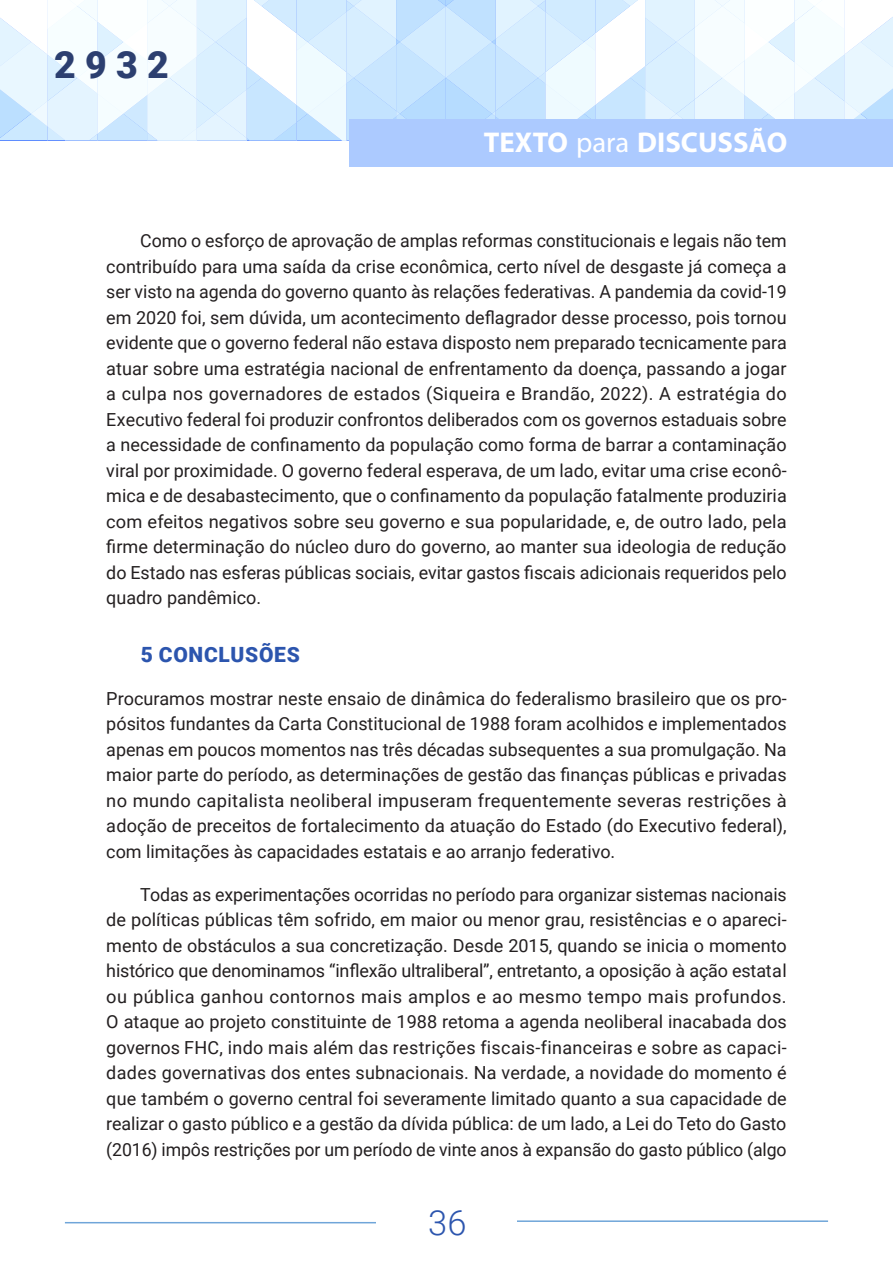
<style>
.page{position:relative;width:893px;height:1263px;background:#fff}
.page>*{position:absolute;margin:0;border:0;box-sizing:border-box;transform-origin:0 0}
.t1{font:900 37.5px "Roboto";color:#2c3f70}
.t2{font:300 34.5px "Roboto";color:#2c55ae}
.t3{font:700 28.65px "Myriad Pro";color:#fff}
.titulo_1{font:900 21px "Roboto";letter-spacing:.035em;color:#2c55ae}
.texto_corrido{font:18px/25.5px "Roboto";letter-spacing:-.005em;color:#231f20;text-align:justify}
.sem_recuo_texto_corr{font:18px/25.5px "Roboto";color:#231f20;text-align:justify}
.s1{font-weight:400}
</style>
<div class="page">
<svg style="left:0;top:0;width:893px;height:140px"></svg>
<div style="left:349px;top:119px;width:544px;height:48px;background:#accaff"></div>
<hr style="left:517px;top:1220px;width:311px;height:2px;background:#6fa5d9">
<hr style="left:65px;top:1222px;width:311px;height:1px;background:#6fa5d9">
<h1 class="t1" style="left:54px;top:38px;width:116px">2932</h1>
<h3 class="t3" style="left:484px;top:124px;width:305px">TEXTO <span class="s1">para</span> DISCUSSÃO</h3>
<p class="texto_corrido" style="left:106px;top:228px;width:682px;text-indent:34px">Como o esforço de aprovação de amplas reformas constitucionais e legais não tem contribuído para uma saída da crise econômica, certo nível de desgaste já começa a ser visto na agenda do governo quanto às relações federativas. A pandemia da covid-19 em 2020 foi, sem dúvida, um acontecimento deflagrador desse processo, pois tornou evidente que o governo federal não estava disposto nem preparado tecnicamente para atuar sobre uma estratégia nacional de enfrentamento da doença, passando a jogar a culpa nos governadores de estados (Siqueira e Brandão, 2022). A estratégia do Executivo federal foi produzir confrontos deliberados com os governos estaduais sobre a necessidade de confinamento da população como forma de barrar a contaminação viral por proximidade. O governo federal esperava, de um lado, evitar uma crise econô&shy;mica e de desabastecimento, que o confinamento da população fatalmente produziria com efeitos negativos sobre seu governo e sua popularidade, e, de outro lado, pela firme determinação do núcleo duro do governo, ao manter sua ideologia de redução do Estado nas esferas públicas sociais, evitar gastos fiscais adicionais requeridos pelo quadro pandêmico.</p>
<p class="titulo_1" style="left:141px;top:640px;width:161px">5 CONCLUSÕES</p>
<p class="sem_recuo_texto_corr" style="left:106px;top:685px;width:682px">Procuramos mostrar neste ensaio de dinâmica do federalismo brasileiro que os pro&shy;pósitos fundantes da Carta Constitucional de 1988 foram acolhidos e implementados apenas em poucos momentos nas três décadas subsequentes a sua promulgação. Na maior parte do período, as determinações de gestão das finanças públicas e privadas no mundo capitalista neoliberal impuseram frequentemente severas restrições à adoção de preceitos de fortalecimento da atuação do Estado (do Executivo federal), com limitações às capacidades estatais e ao arranjo federativo.</p>
<p class="texto_corrido" style="left:106px;top:881px;width:682px;text-indent:34px">Todas as experimentações ocorridas no período para organizar sistemas nacionais de políticas públicas têm sofrido, em maior ou menor grau, resistências e o apareci&shy;mento de obstáculos a sua concretização. Desde 2015, quando se inicia o momento histórico que denominamos “inflexão ultraliberal”, entretanto, a oposição à ação estatal ou pública ganhou contornos mais amplos e ao mesmo tempo mais profundos.<br>O ataque ao projeto constituinte de 1988 retoma a agenda neoliberal inacabada dos governos FHC, indo mais além das restrições fiscais-financeiras e sobre as capaci&shy;dades governativas dos entes subnacionais. Na verdade, a novidade do momento é que também o governo central foi severamente limitado quanto a sua capacidade de realizar o gasto público e a gestão da dívida pública: de um lado, a Lei do Teto do Gasto (2016) impôs restrições por um período de vinte anos à expansão do gasto público (algo</p>
<h2 class="t2" style="left:428px;top:1198px;width:40px">36</h2>
</div>
